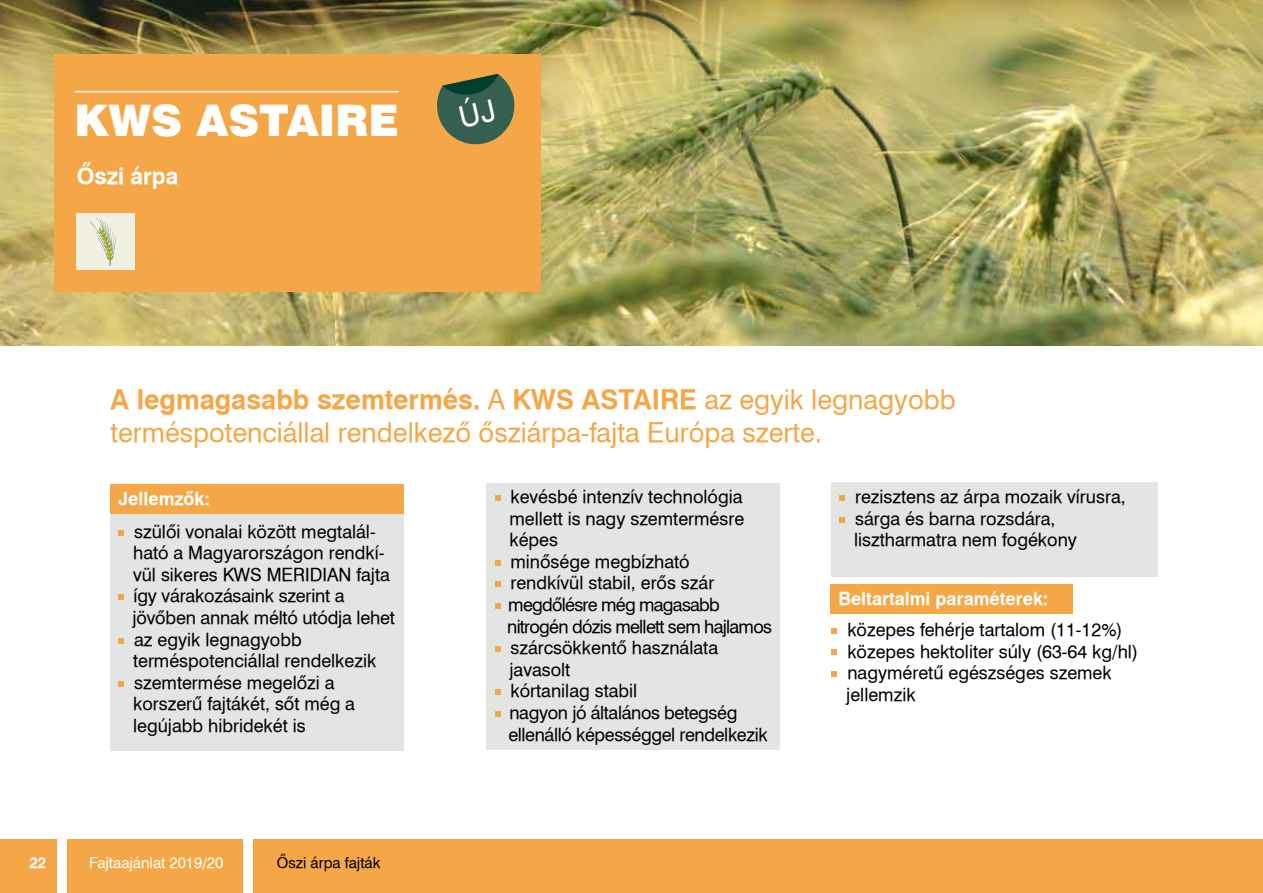
<style>
.page{position:relative;width:1263px;height:893px;background:#fff}
.page>*{position:absolute;margin:0;border:0;box-sizing:border-box;transform-origin:0 0}
.t1{font:43.5px "Swiss 721 Black HU Normal";color:#fff}
.t2{font:27px/32.4px "Swiss 721 PFL";color:#f5a748}
.t3{font:700 22.5px "Swiss 721 PFL";color:#fff}
.t4{font:18px/21.6px "Swiss 721 PFL";color:#000}
.t5{font:700 18px "Swiss 721 PFL";color:#fff}
.t6{font:15px "Swiss 721 PFL";color:#fff}
.t7{font:15px "Swiss 721 PFL";color:#000}
.t8{font:700 15px "Swiss 721 PFL";color:#fff}
.s1{font-weight:700}
</style>
<div class="page">
<div style="left:0;top:840px;width:1263px;height:53px;background:#f5a748"></div>
<div style="left:57px;top:838px;width:9px;height:55px;background:#fff"></div>
<div style="left:243px;top:838px;width:9px;height:55px;background:#fff"></div>
<div style="left:110px;top:510px;width:294px;height:241px;background:#e3e4e4"></div>
<img style="left:0;top:0;width:1263px;height:345px">
<div style="left:54px;top:54px;width:486px;height:237px;background:#f5a748"></div>
<svg style="left:118px;top:530px;width:6px;height:5px"></svg>
<svg style="left:118px;top:594px;width:6px;height:6px"></svg>
<svg style="left:118px;top:638px;width:6px;height:5px"></svg>
<svg style="left:118px;top:681px;width:6px;height:6px"></svg>
<div style="left:110px;top:485px;width:294px;height:29px;background:#f5a748"></div>
<div style="left:486px;top:483px;width:294px;height:267px;background:#e3e4e4"></div>
<svg style="left:495px;top:495px;width:6px;height:6px"></svg>
<svg style="left:495px;top:560px;width:6px;height:6px"></svg>
<svg style="left:495px;top:581px;width:6px;height:6px"></svg>
<svg style="left:495px;top:603px;width:6px;height:6px"></svg>
<svg style="left:495px;top:646px;width:6px;height:6px"></svg>
<svg style="left:495px;top:689px;width:6px;height:6px"></svg>
<svg style="left:495px;top:711px;width:6px;height:6px"></svg>
<div style="left:76px;top:213px;width:59px;height:57px;background:#f1f0e3"></div>
<svg style="left:89px;top:217px;width:27px;height:48px"></svg>
<svg style="left:831px;top:628px;width:6px;height:6px"></svg>
<svg style="left:831px;top:649px;width:6px;height:6px"></svg>
<svg style="left:831px;top:671px;width:6px;height:6px"></svg>
<div style="left:830px;top:584px;width:243px;height:29px;background:#f5a748"></div>
<div style="left:831px;top:483px;width:327px;height:94px;background:#e3e4e4"></div>
<svg style="left:839px;top:495px;width:6px;height:6px"></svg>
<svg style="left:839px;top:517px;width:6px;height:5px"></svg>
<hr style="left:75px;top:91px;width:324px;height:1px;background:#fff">
<svg style="left:437px;top:74px;width:78px;height:70px"></svg>
<h1 class="t1" style="left:74px;top:95px;width:326px">KWS ASTAIRE</h1>
<p class="t3" style="left:77px;top:163px;width:103px">Õszi árpa</p>
<h2 class="t2" style="left:111px;top:383px;width:847px"><span class="s1">A legmagasabb szemtermés.</span> A <span class="s1">KWS ASTAIRE</span> az egyik legnagyobb terméspotenciállal rendelkező ősziárpa-fajta Európa szerte.</h2>
<p class="t5" style="left:118px;top:488px;width:93px">Jellemzők:</p>
<p class="t4" style="left:133px;top:520px;width:264px">szülői vonalai között megtalál&shy;ható a Magyarországon rendkí&shy;vül sikeres KWS MERIDIAN fajta így várakozásaink szerint a jövőben annak méltó utódja lehet az egyik legnagyobb terméspotenciállal rendelkezik szemtermése megelőzi a korszerű fajtákét, sőt még a legújabb hibridekét is</p>
<p class="t8" style="left:29px;top:854px;width:19px">22</p>
<p class="t6" style="left:89px;top:854px;width:136px">Fajtaajánlat 2019/20</p>
<p class="t7" style="left:277px;top:854px;width:105px">Õszi árpa fajták</p>
<p class="t4" style="left:507px;top:486px;width:266px">kevésbé intenzív technológia mellett is nagy szemtermésre képes<br>minősége megbízható<br>rendkívül stabil, erős szár megdőlésre még magasabb nitrogén dózis mellett sem hajlamos szárcsökkentő használata javasolt<br>kórtanilag stabil<br>nagyon jó általános betegség ellenálló képességgel rendelkezik</p>
<p class="t4" style="left:854px;top:486px;width:273px">rezisztens az árpa mozaik vírusra, sárga és barna rozsdára, lisztharmatra nem fogékony</p>
<p class="t5" style="left:838px;top:587px;width:212px">Beltartalmi paraméterek:</p>
<p class="t4" style="left:846px;top:619px;width:293px">közepes fehérje tartalom (11-12%) közepes hektoliter súly (63-64 kg/hl) nagyméretű egészséges szemek jellemzik</p>
</div>
